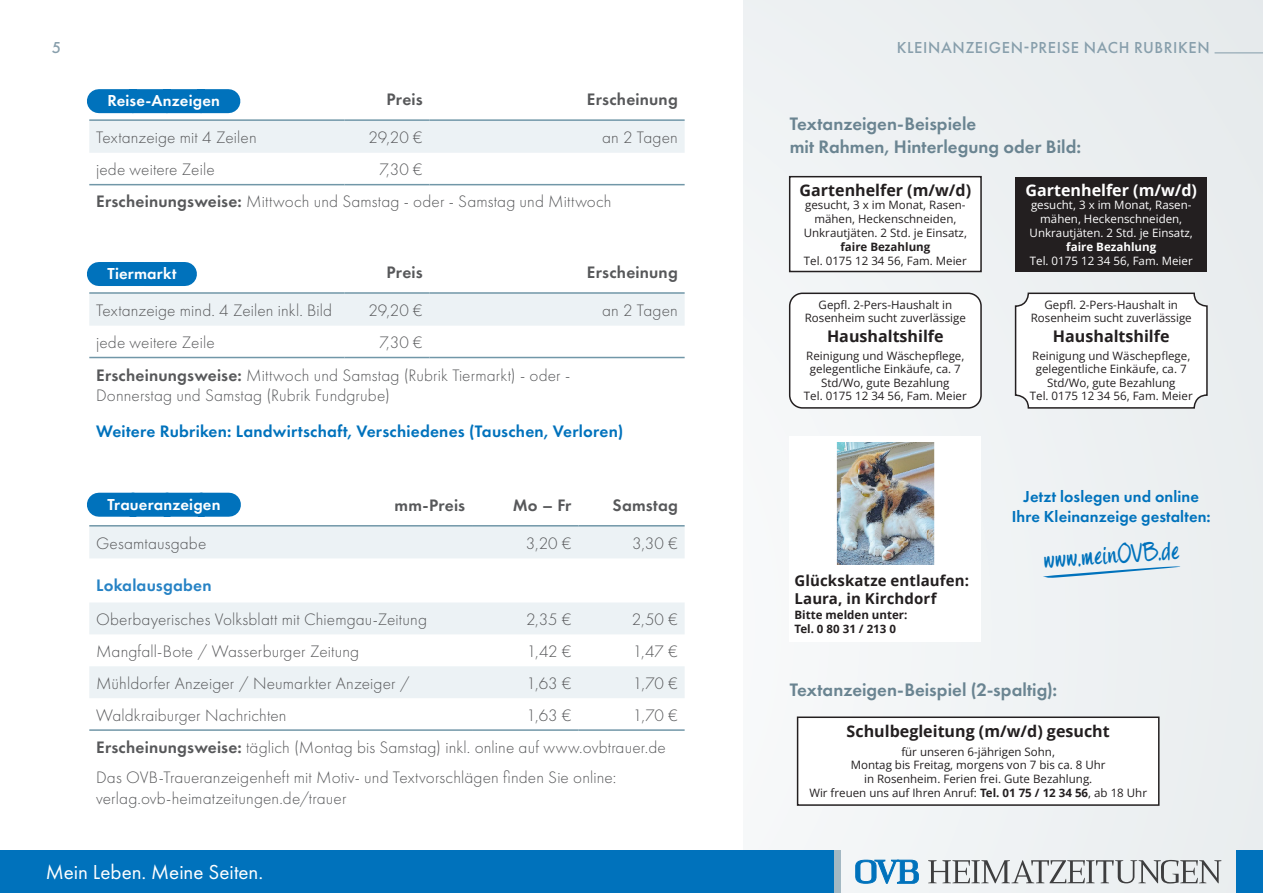
<style>
.page{position:relative;width:1263px;height:893px;background:#edf0f2}
.page>*{position:absolute;margin:0;border:0;box-sizing:border-box;transform-origin:0 0}
.t1{font:25.05px "four Hand";color:#0072bc}
.t2{font:21px "Futura PT";color:#fff}
.t3{font:600 18.75px/22.5px "Futura PT";color:#6a8491}
.t4{font:300 17.25px/31.2px "Futura PT";letter-spacing:.01em;color:#57585a}
.t5{font:600 17.25px "Futura PT";letter-spacing:.01em;color:#0072bc}
.t6{font:600 17.25px "Futura PT";letter-spacing:.01em;color:#57585a}
.t7{font:600 17.25px "Futura PT";letter-spacing:.01em;color:#2783c5}
.t8{font:600 16.5px/19.8px "Futura PT";letter-spacing:.005em;color:#0072bc;text-align:center}
.t9{font:600 16.5px "Futura PT";letter-spacing:.01em;color:#fff}
.t10{font:500 16.5px "Futura PT";letter-spacing:.035em;color:#889fac}
.t11{font:700 16.05px "Open Sans";color:#231f20}
.t12{font:700 16.05px "Open Sans";color:#fff}
.t13{font:700 15px/18px "Open Sans";letter-spacing:.005em;color:#231f20}
.t14{font:11.55px/13.5px "Open Sans";color:#231f20;text-align:center}
.t15{font:11.55px/13.8px "Open Sans";color:#fff;text-align:center}
.t16{font:700 11.55px/13.8px "Open Sans";color:#231f20}
.t17{font:700 11.55px "Open Sans";color:#fff}
.s1{font-weight:600}
.s2{font-weight:700}
</style>
<div class="page">
<div style="left:0;top:0;width:743px;height:893px;background:#fff"></div>
<div style="left:89px;top:121px;width:596px;height:32px;background:#ecf2f5"></div>
<hr style="left:89px;top:119px;width:255px;height:2px;background:#7197a8">
<hr style="left:344px;top:119px;width:85px;height:2px;background:#7197a8">
<hr style="left:429px;top:119px;width:256px;height:2px;background:#7197a8">
<hr style="left:89px;top:184px;width:255px;height:1px;background:#7197a8">
<hr style="left:344px;top:184px;width:85px;height:1px;background:#7197a8">
<hr style="left:429px;top:184px;width:256px;height:1px;background:#7197a8">
<div style="left:99px;top:89px;width:129px;height:24px;background:#0072bc"></div>
<div style="left:89px;top:294px;width:596px;height:32px;background:#ecf2f5"></div>
<hr style="left:89px;top:292px;width:255px;height:2px;background:#7197a8">
<hr style="left:344px;top:292px;width:85px;height:2px;background:#7197a8">
<hr style="left:429px;top:292px;width:256px;height:2px;background:#7197a8">
<hr style="left:89px;top:357px;width:255px;height:1px;background:#7197a8">
<hr style="left:344px;top:357px;width:85px;height:1px;background:#7197a8">
<hr style="left:429px;top:357px;width:256px;height:1px;background:#7197a8">
<div style="left:99px;top:262px;width:86px;height:24px;background:#0072bc"></div>
<hr style="left:1215px;top:52px;width:48px;height:1px;background:#889fac">
<svg style="left:89px;top:527px;width:596px;height:171px;fill:#ecf2f5"></svg>
<hr style="left:89px;top:525px;width:383px;height:2px;background:#7197a8">
<hr style="left:472px;top:525px;width:106px;height:2px;background:#7197a8">
<hr style="left:578px;top:525px;width:107px;height:2px;background:#7197a8">
<hr style="left:89px;top:729px;width:383px;height:2px;background:#7197a8">
<hr style="left:472px;top:729px;width:106px;height:2px;background:#7197a8">
<hr style="left:578px;top:729px;width:107px;height:2px;background:#7197a8">
<div style="left:99px;top:493px;width:130px;height:24px;background:#0072bc"></div>
<div style="left:790px;top:177px;width:191px;height:94px;background:#fff"></div>
<div style="left:789px;top:176px;width:193px;height:96px;border:2px solid #231f20"></div>
<div style="left:790px;top:293px;width:191px;height:115px;background:#fff;border-radius:13px"></div>
<div style="left:789px;top:293px;width:193px;height:116px;border:2px solid #231f20;border-radius:13px"></div>
<div style="left:1015px;top:293px;width:192px;height:115px;background:#fff;border-radius:13px"></div>
<div style="left:1015px;top:293px;width:193px;height:116px;border:2px solid #231f20;border-radius:13px"></div>
<div style="left:1015px;top:177px;width:192px;height:94px;background:#231f20"></div>
<div style="left:798px;top:717px;width:361px;height:88px;background:#fff"></div>
<div style="left:797px;top:716px;width:362px;height:90px;border:2px solid #231f20"></div>
<div style="left:790px;top:436px;width:191px;height:205px;background:#fff"></div>
<img style="left:836px;top:442px;width:98px;height:123px">
<svg style="left:1043px;top:566px;width:137px;height:12px"></svg>
<div style="left:0;top:850px;width:834px;height:43px;background:#0072bc"></div>
<div style="left:1236px;top:850px;width:27px;height:43px;background:#0072bc"></div>
<div style="left:834px;top:850px;width:6px;height:43px;background:#a3b8c3"></div>
<svg style="left:855px;top:859px;width:64px;height:25px"></svg>
<svg style="left:928px;top:860px;width:293px;height:23px"></svg>
<p class="t10" style="left:52px;top:38px;width:11px">5</p>
<p class="t9" style="left:107px;top:90px;width:114px">Reise-Anzeigen</p>
<p class="t6" style="left:387px;top:89px;width:38px">Preis</p>
<p class="t6" style="left:587px;top:89px;width:92px">Erscheinung</p>
<p class="t4" style="left:96px;top:122px;width:162px">Textanzeige mit 4 Zeilen</p>
<p class="t4" style="left:368px;top:122px;width:56px">29,20 €</p>
<p class="t4" style="left:602px;top:122px;width:77px">an 2 Tagen</p>
<p class="t4" style="left:96px;top:154px;width:120px">jede weitere Zeile</p>
<p class="t4" style="left:96px;top:154px;width:517px;line-height:32px;text-indent:283px">7,30 €<br><span class="s1">Erscheinungsweise:</span> Mittwoch und Samstag - oder - Samstag und Mittwoch</p>
<p class="t9" style="left:107px;top:263px;width:71px">Tiermarkt</p>
<p class="t6" style="left:387px;top:262px;width:38px">Preis</p>
<p class="t6" style="left:587px;top:262px;width:92px">Erscheinung</p>
<p class="t4" style="left:96px;top:295px;width:238px">Textanzeige mind. 4 Zeilen inkl. Bild</p>
<p class="t4" style="left:368px;top:295px;width:56px">29,20 €</p>
<p class="t4" style="left:602px;top:295px;width:77px">an 2 Tagen</p>
<p class="t4" style="left:96px;top:327px;width:120px">jede weitere Zeile</p>
<p class="t4" style="left:96px;top:326px;width:476px;line-height:32.7px;text-indent:283px">7,30 €<br><span class="s1">Erscheinungsweise:</span> Mittwoch und Samstag (Rubrik Tiermarkt) - oder -</p>
<p class="t4" style="left:96px;top:380px;width:295px">Donnerstag und Samstag (Rubrik Fundgrube)</p>
<p class="t5" style="left:96px;top:420px;width:529px">Weitere Rubriken: Landwirtschaft, Verschiedenes (Tauschen, Verloren)</p>
<p class="t9" style="left:107px;top:494px;width:115px">Traueranzeigen</p>
<p class="t6" style="left:395px;top:495px;width:72px">mm-Preis</p>
<p class="t6" style="left:513px;top:495px;width:60px">Mo – Fr</p>
<p class="t6" style="left:612px;top:495px;width:67px">Samstag</p>
<p class="t4" style="left:96px;top:528px;width:112px">Gesamtausgabe</p>
<p class="t4" style="left:526px;top:528px;width:47px">3,20 €</p>
<p class="t4" style="left:632px;top:528px;width:47px">3,30 €</p>
<p class="t7" style="left:96px;top:575px;width:117px">Lokalausgaben</p>
<p class="t4" style="left:96px;top:604px;width:332px">Oberbayerisches Volksblatt mit Chiemgau-Zeitung</p>
<p class="t4" style="left:526px;top:604px;width:47px">2,35 €</p>
<p class="t4" style="left:632px;top:604px;width:48px">2,50 €</p>
<p class="t4" style="left:96px;top:636px;width:265px">Mangfall-Bote / Wasserburger Zeitung</p>
<p class="t4" style="left:527px;top:636px;width:46px">1,42 €</p>
<p class="t4" style="left:633px;top:636px;width:47px">1,47 €</p>
<p class="t4" style="left:96px;top:668px;width:315px">Mühldorfer Anzeiger / Neumarkter Anzeiger /</p>
<p class="t4" style="left:526px;top:668px;width:46px">1,63 €</p>
<p class="t4" style="left:633px;top:668px;width:46px">1,70 €</p>
<p class="t4" style="left:96px;top:699px;width:192px">Waldkraiburger Nachrichten</p>
<p class="t4" style="left:526px;top:699px;width:46px">1,63 €</p>
<p class="t4" style="left:96px;top:699px;width:583px;text-indent:537px">1,70 €<br><span class="s1">Erscheinungsweise:</span> täglich (Montag bis Samstag) inkl. online auf www.ovbtrauer.de<br>Das OVB-Traueranzeigenheft mit Motiv- und Textvorschlägen finden Sie online:</p>
<p class="t4" style="left:96px;top:782px;width:252px">verlag.ovb-heimatzeitungen.de/trauer</p>
<p class="t2" style="left:46px;top:860px;width:219px">Mein Leben. Meine Seiten.</p>
<p class="t10" style="left:897px;top:38px;width:314px">KLEINANZEIGEN-PREISE NACH RUBRIKEN</p>
<p class="t3" style="left:790px;top:112px;width:293px">Textanzeigen-Beispiele<br>mit Rahmen, Hinterlegung oder Bild:</p>
<p class="t11" style="left:800px;top:178px;width:173px">Gartenhelfer (m/w/d)</p>
<p class="t14" style="left:804px;top:198px;width:165px">gesucht, 3 x im Monat, Rasen&shy;mähen, Heckenschneiden,<br>Unkrautjäten. 2 Std. je Einsatz,</p>
<p class="t16" style="left:840px;top:240px;width:91px">faire Bezahlung</p>
<p class="t14" style="left:804px;top:254px;width:164px">Tel. 0175 12 34 56, Fam. Meier</p>
<p class="t14" style="left:805px;top:298px;width:162px">Gepfl. 2-Pers-Haushalt in<br>Rosenheim sucht zuverlässige</p>
<p class="t11" style="left:827px;top:325px;width:118px">Haushaltshilfe</p>
<p class="t14" style="left:804px;top:349px;width:164px">Reinigung und Wäschepflege, gelegentliche Einkäufe, ca. 7<br>Std/Wo, gute Bezahlung<br>Tel. 0175 12 34 56, Fam. Meier</p>
<p class="t13" style="left:794px;top:571px;width:176px">Glückskatze entlaufen:<br>Laura, in Kirchdorf</p>
<p class="t16" style="left:794px;top:608px;width:115px">Bitte melden unter:<br>Tel. 0 80 31 / 213 0</p>
<p class="t12" style="left:1025px;top:178px;width:173px">Gartenhelfer (m/w/d)</p>
<p class="t15" style="left:1030px;top:198px;width:165px">gesucht, 3 x im Monat, Rasen&shy;mähen, Heckenschneiden,<br>Unkrautjäten. 2 Std. je Einsatz,</p>
<p class="t17" style="left:1066px;top:239px;width:91px">faire Bezahlung</p>
<p class="t15" style="left:1030px;top:253px;width:164px">Tel. 0175 12 34 56, Fam. Meier</p>
<p class="t14" style="left:1031px;top:298px;width:162px">Gepfl. 2-Pers-Haushalt in<br>Rosenheim sucht zuverlässige</p>
<p class="t11" style="left:1053px;top:325px;width:118px">Haushaltshilfe</p>
<p class="t14" style="left:1030px;top:349px;width:164px">Reinigung und Wäschepflege, gelegentliche Einkäufe, ca. 7<br>Std/Wo, gute Bezahlung<br>Tel. 0175 12 34 56, Fam. Meier</p>
<p class="t8" style="left:1012px;top:486px;width:200px">Jetzt loslegen und online<br>Ihre Kleinanzeige gestalten:</p>
<h1 class="t1" style="left:1042px;top:545px;width:138px;rotate:-4deg">www.meinOVB.de</h1>
<p class="t3" style="left:790px;top:678px;width:269px">Textanzeigen-Beispiel (2-spaltig):</p>
<p class="t11" style="left:846px;top:720px;width:265px">Schulbegleitung (m/w/d) gesucht</p>
<p class="t14" style="left:809px;top:744px;width:339px">für unseren 6-jährigen Sohn,<br>Montag bis Freitag, morgens von 7 bis ca. 8 Uhr<br>in Rosenheim. Ferien frei. Gute Bezahlung.<br>Wir freuen uns auf Ihren Anruf: <span class="s2">Tel. 01 75 / 12 34 56</span>, ab 18 Uhr</p>
</div>
